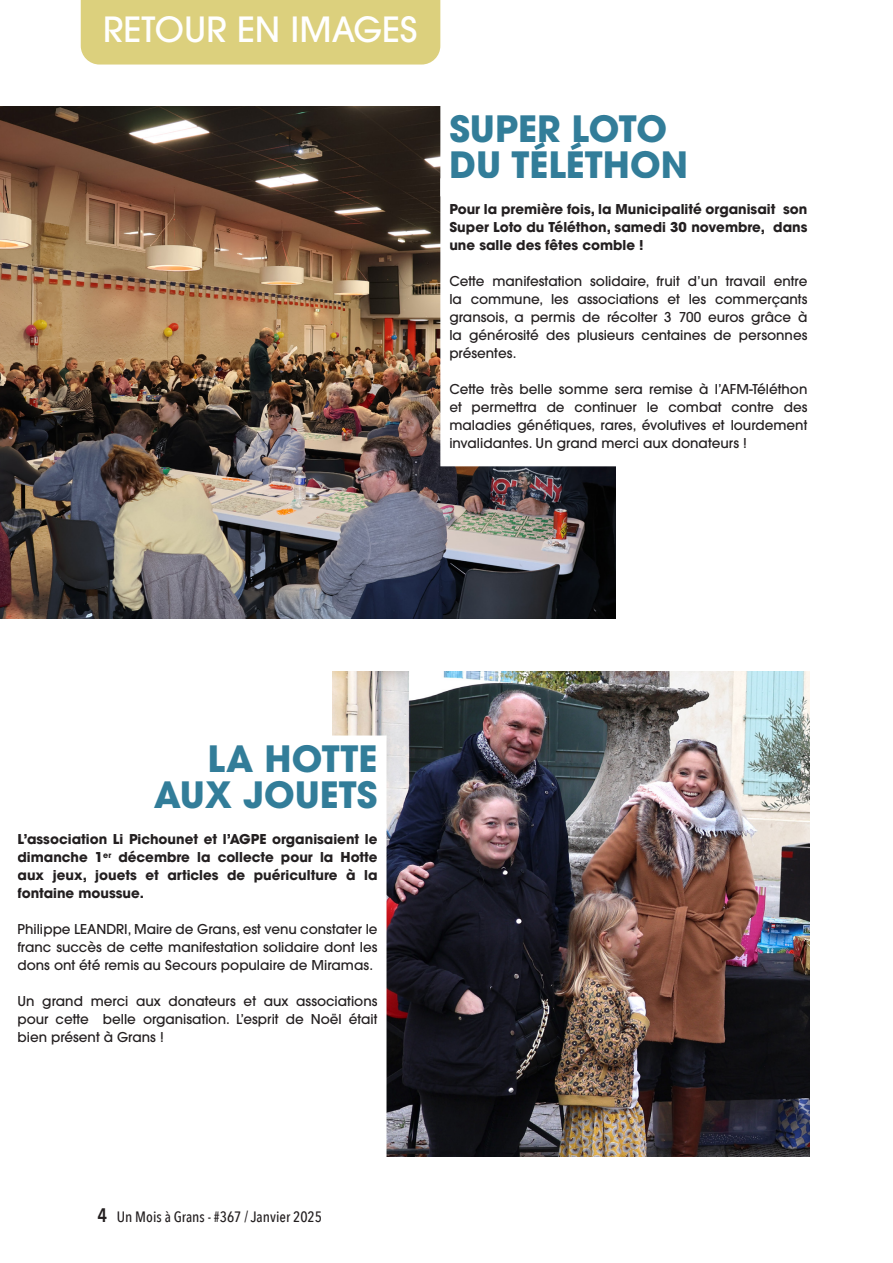
<style>
.page{position:relative;width:893px;height:1263px;background:#fff}
.page>*{position:absolute;margin:0;border:0;box-sizing:border-box;transform-origin:0 0}
.Corps__standard{font:700 36px "ITC Avant Garde Pro";color:#327d99}
.t1{font:500 34.5px "ITC Avant Garde Pro";color:#fff}
.Corps__standard-2{font:500 15px "Avenir Next Condensed";color:#231f20}
.Corps__standard-3{font:500 13.5px/18px "ITC Avant Garde Pro";color:#231f20;text-align:justify}
.Corps__standard-4{font:700 13.5px/18px "ITC Avant Garde Pro";color:#231f20;text-align:justify}
.s1{font-weight:600;font-size:19.5px}
</style>
<div class="page">
<img style="left:332px;top:671px;width:477px;height:486px">
<div style="left:81px;top:0;width:359px;height:65px;background:#dcd07d"></div>
<img style="left:0;top:106px;width:615px;height:513px">
<div style="left:13px;top:829px;width:369px;height:364px;background:#fff"></div>
<div style="left:47px;top:740px;width:335px;height:86px;background:#fff"></div>
<div style="left:445px;top:102px;width:340px;height:90px;background:#fff"></div>
<div style="left:445px;top:183px;width:367px;height:279px;background:#fff"></div>
<p class="t1" style="left:103px;top:8px;width:316px">RETOUR EN IMAGES</p>
<p class="Corps__standard" style="left:449px;top:105px;width:219px">SUPER LOTO</p>
<p class="Corps__standard" style="left:449px;top:141px;width:240px">DU TÉLÉTHON</p>
<p class="Corps__standard-4" style="left:449px;top:200px;width:360px">Pour la première fois, la Municipalité organisait son Super Loto du Téléthon, samedi 30 novembre, dans une salle des fêtes comble !</p>
<p class="Corps__standard-3" style="left:449px;top:272px;width:360px">Cette manifestation solidaire, fruit d’un travail entre la commune, les associations et les commerçants gransois, a permis de récolter 3 700 euros grâce à la générosité des plusieurs centaines de personnes présentes.</p>
<p class="Corps__standard-3" style="left:449px;top:380px;width:360px">Cette très belle somme sera remise à l’AFM-Téléthon et permettra de continuer le combat contre des maladies génétiques, rares, évolutives et lourdement invalidantes. Un grand merci aux donateurs !</p>
<p class="Corps__standard" style="left:208px;top:735px;width:171px">LA HOTTE</p>
<p class="Corps__standard" style="left:154px;top:771px;width:225px">AUX JOUETS</p>
<p class="Corps__standard-4" style="left:18px;top:830px;width:361px">L’association Li Pichounet et l’AGPE organisaient le dimanche 1<sup>er</sup> décembre la collecte pour la Hotte aux jeux, jouets et articles de puériculture à la fontaine moussue.</p>
<p class="Corps__standard-3" style="left:18px;top:920px;width:362px">Philippe LEANDRI, Maire de Grans, est venu constater le franc succès de cette manifestation solidaire dont les dons ont été remis au Secours populaire de Miramas.</p>
<p class="Corps__standard-3" style="left:18px;top:992px;width:362px">Un grand merci aux donateurs et aux associations pour cette belle organisation. L’esprit de Noël était bien présent à Grans !</p>
<p class="Corps__standard-2" style="left:95px;top:1208px;width:247px"><span class="s1">44</span> Un Mois à Grans - #363 / Septembre 2024</p>
<p class="Corps__standard-2" style="left:117px;top:1208px;width:207px">Un Mois à Grans - #367 / Janvier 2025</p>
</div>
